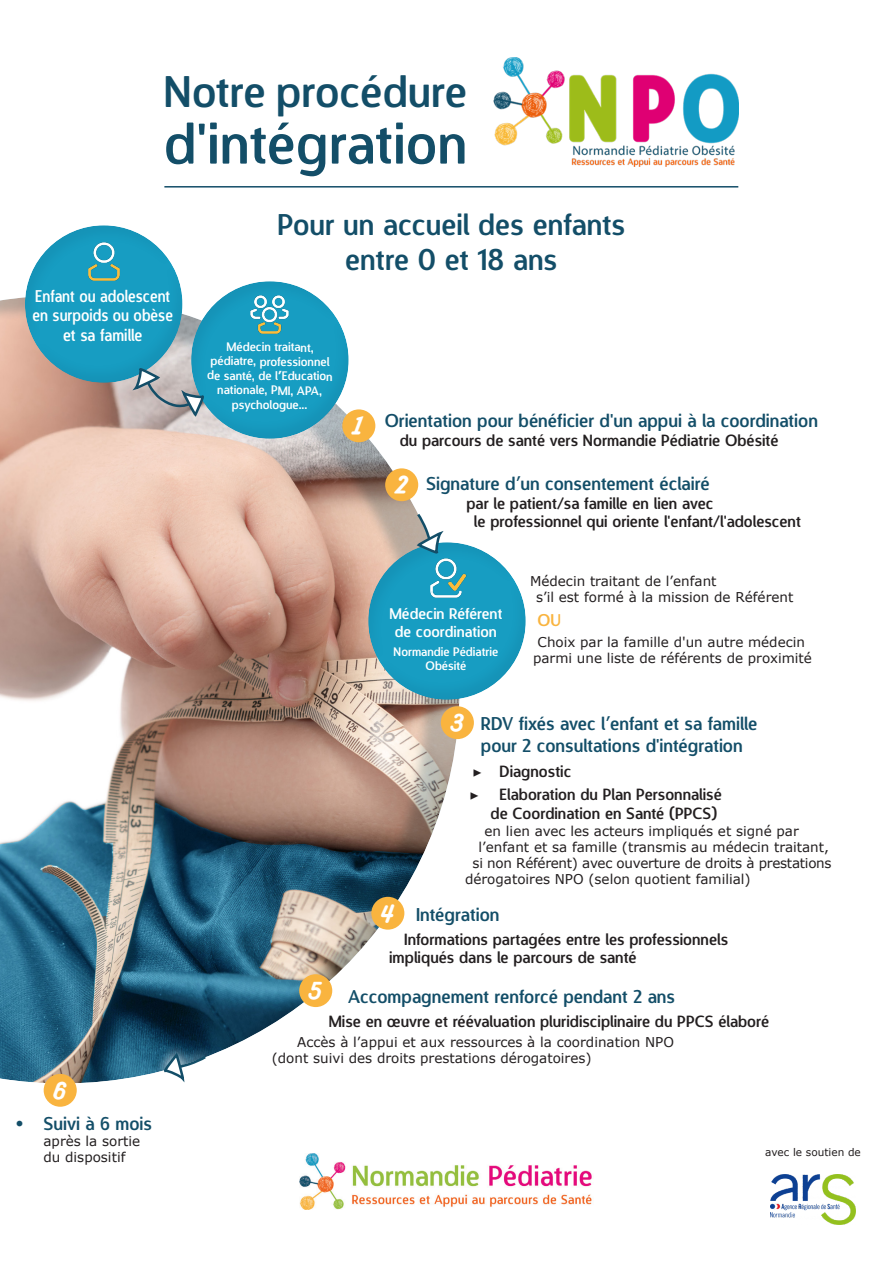
<style>
.page{position:relative;width:893px;height:1263px;background:#fff}
.page>*{position:absolute;margin:0;border:0;box-sizing:border-box;transform-origin:0 0}
.t1{font:55.5px "Designosaur";letter-spacing:.005em;color:#134e68}
.t2{font:42.9px "Designosaur";color:#134e68}
.t3{font:29.1px/35px "Designosaur";color:#134e68;text-align:center}
.t4{font:21px "Bukhari Script";color:#fff}
.t5{font:18px/21.6px "Designosaur";color:#134e68}
.t6{font:16.5px/19.8px "Designosaur";color:#fff;text-align:center;scale:.9 1}
.t7{font:16.5px "Designosaur";color:#f9b43f}
.t8{font:15.75px/18.9px "Designosaur";color:#231f20}
.t9{font:15.75px "Minion Pro";color:#231f20}
.t10{font:15px "Designosaur";color:#fff}
.t11{font:13.5px/16.2px "Verdana";color:#231f20}
.t12{font:13.5px "Verdana";letter-spacing:-.02em;color:#231f20}
.t13{font:12px/14.4px "Designosaur";color:#fff;text-align:center}
.t14{font:10.5px "Verdana";color:#231f20}
.s1{font-family:"Verdana";font-weight:700}
.s2{font-family:"Verdana"}
.s3{font-family:"Minion Pro"}
</style>
<div class="page">
<div style="left:0;top:295px;width:460px;height:789px;background:#134e68;opacity:.25"></div>
<div style="left:23px;top:224px;width:161px;height:159px;background:#134e68;opacity:.1"></div>
<div style="left:190px;top:280px;width:160px;height:159px;background:#134e68;opacity:.1"></div>
<img style="left:250px;top:295px;width:40px;height:40px">
<img style="left:83px;top:241px;width:41px;height:41px">
<div style="left:367px;top:541px;width:160px;height:159px;background:#134e68;opacity:.1"></div>
<img style="left:426px;top:558px;width:40px;height:40px">
<div style="left:342px;top:409px;width:33px;height:33px;background:#f9b43f;border-radius:50%"></div>
<div style="left:385px;top:468px;width:33px;height:33px;background:#f9b43f;border-radius:50%"></div>
<div style="left:441px;top:706px;width:33px;height:33px;background:#f9b43f;border-radius:50%"></div>
<div style="left:299px;top:974px;width:33px;height:33px;background:#f9b43f;border-radius:50%"></div>
<div style="left:371px;top:897px;width:33px;height:33px;background:#f9b43f;border-radius:50%"></div>
<div style="left:44px;top:1074px;width:33px;height:33px;background:#f9b43f;border-radius:50%"></div>
<img style="left:300px;top:1153px;width:292px;height:57px">
<img style="left:770px;top:1174px;width:86px;height:50px">
<svg style="left:132px;top:364px;width:76px;height:55px;background:#9cadb4"></svg>
<svg style="left:415px;top:511px;width:29px;height:46px"></svg>
<svg style="left:149px;top:1031px;width:70px;height:53px"></svg>
<hr style="left:164px;top:186px;width:574px;height:2px;background:#134e68">
<img style="left:494px;top:57px;width:244px;height:109px">
<p class="t2" style="left:164px;top:55px;width:305px">Notre procédure</p>
<p class="t1" style="left:164px;top:97px;width:305px">d'intégration</p>
<p class="t6" style="left:35px;top:285px;width:152px">Enfant ou adolescent</p>
<p class="t6" style="left:33px;top:305px;width:158px">en surpoids ou obèse et sa famille</p>
<p class="t4" style="left:53px;top:1079px;width:14px">6</p>
<p class="t5" style="left:43px;top:1112px;width:110px">Suivi à 6 mois</p>
<p class="t11" style="left:43px;top:1133px;width:98px">après la sortie du dispositif</p>
<p class="t3" style="left:277px;top:206px;width:349px">Pour un accueil des enfants entre 0 et 18 ans</p>
<p class="t13" style="left:207px;top:339px;width:127px">Médecin traitant, pédiatre, professionnel de santé, de l<span class="s1">’</span>Education nationale, PMI, APA, psychologue...</p>
<p class="t4" style="left:353px;top:415px;width:11px">1</p>
<p class="t5" style="left:385px;top:409px;width:435px">Orientation pour bénéficier d'un appui à la coordination</p>
<p class="t8" style="left:400px;top:430px;width:380px">du parcours de santé vers Normandie Pédiatrie Obésité</p>
<p class="t4" style="left:396px;top:474px;width:13px">2</p>
<p class="t5" style="left:426px;top:472px;width:285px">Signature d<span class="s2">’</span>un consentement éclairé</p>
<p class="t8" style="left:474px;top:493px;width:329px;text-indent:-8px">par le patient/sa famille en lien avec<br>le professionnel qui oriente l'enfant/l'adolescent</p>
<p class="t10" style="left:389px;top:601px;width:114px">Médecin Référent</p>
<p class="t10" style="left:395px;top:619px;width:104px">de coordination</p>
<p class="t13" style="left:394px;top:644px;width:106px">Normandie Pédiatrie</p>
<p class="t13" style="left:426px;top:658px;width:42px">Obésité</p>
<p class="t11" style="left:536px;top:573px;width:259px;text-indent:-6px">Médecin traitant de l’enfant<br>s’il est formé à la mission de Référent</p>
<p class="t7" style="left:538px;top:607px;width:25px">OU</p>
<p class="t11" style="left:533px;top:634px;width:280px;text-align:center">Choix par la famille d'un autre médecin parmi une liste de référents de proximité</p>
<p class="t4" style="left:450px;top:711px;width:14px">3</p>
<p class="t5" style="left:481px;top:712px;width:278px">RDV fixés avec l<span class="s2">’</span>enfant et sa famille pour 2 consultations d'intégration</p>
<p class="t8" style="left:473px;top:762px;width:100px"><span class="s3">▶</span> Diagnostic</p>
<p class="t9" style="left:470px;top:785px;width:11px">▶</p>
<p class="t8" style="left:491px;top:785px;width:233px;text-align:center">Elaboration du Plan Personnalisé de Coordination en Santé (PPCS)</p>
<p class="t11" style="left:485px;top:822px;width:316px">en lien avec les acteurs impliqués et signé par</p>
<p class="t11" style="left:479px;top:839px;width:352px">l’enfant et sa famille (transmis au médecin traitant,</p>
<p class="t12" style="left:473px;top:854px;width:360px">si non Référent) avec ouverture de droits à prestations</p>
<p class="t11" style="left:465px;top:871px;width:287px">dérogatoires NPO (selon quotient familial)</p>
<p class="t4" style="left:381px;top:902px;width:14px">4</p>
<p class="t5" style="left:416px;top:903px;width:85px">Intégration</p>
<p class="t8" style="left:389px;top:929px;width:341px;text-indent:15px">Informations partagées entre les professionnels impliqués dans le parcours de santé</p>
<p class="t4" style="left:309px;top:979px;width:15px">5</p>
<p class="t5" style="left:348px;top:985px;width:328px">Accompagnement renforcé pendant 2 ans</p>
<p class="t8" style="left:329px;top:1011px;width:442px">Mise en œuvre et réévaluation pluridisciplinaire du PPCS élaboré</p>
<p class="t11" style="left:272px;top:1034px;width:404px;text-indent:26px">Accès à l’appui et aux ressources à la coordination NPO (dont suivi des droits prestations dérogatoires)</p>
<p class="t14" style="left:765px;top:1145px;width:97px">avec le soutien de</p>
</div>
